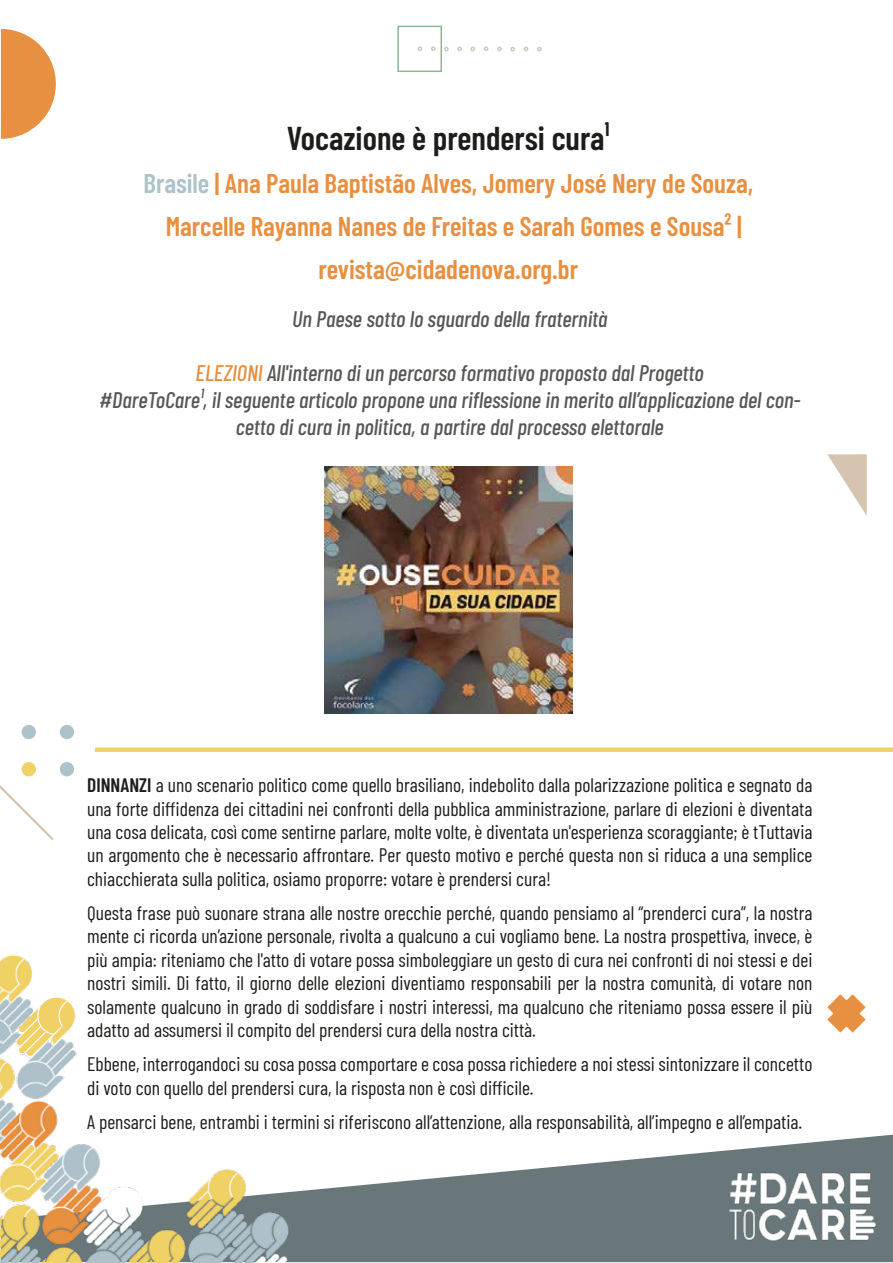
<style>
.page{position:relative;width:893px;height:1263px;background:#fff}
.page>*{position:absolute;margin:0;border:0;box-sizing:border-box;transform-origin:0 0}
.t1{font:600 33px "Barlow Condensed";color:#1d1d1b}
.t2{font:600 27px/42.9px "Barlow Condensed";color:#e79041;text-align:center}
.t3{font:italic 500 22.5px/27px "Barlow Condensed";color:#575756;text-align:center}
.t4{font:19.5px/23.4px "Barlow Condensed";color:#1d1d1b;text-align:justify}
.s1{color:#aec2ca}
.s2{color:#e79041}
.s3{font-weight:600}
</style>
<div class="page">
<svg style="left:310px;top:1135px;width:583px;height:127px;fill:#6a777a"></svg>
<div style="left:95px;top:747px;width:798px;height:5px;background:#f1d165"></div>
<img style="left:712px;top:1150px;width:181px;height:112px">
<img style="left:324px;top:466px;width:248px;height:247px">
<img style="left:1px;top:954px;width:309px;height:308px">
<svg style="left:16px;top:998px;width:59px;height:58px"></svg>
<div style="left:397px;top:26px;width:45px;height:46px;border:2px solid #89ba95"></div>
<svg style="left:417px;top:46px;width:5px;height:5px"></svg>
<svg style="left:431px;top:46px;width:5px;height:5px"></svg>
<svg style="left:444px;top:47px;width:5px;height:4px"></svg>
<svg style="left:457px;top:46px;width:5px;height:5px"></svg>
<svg style="left:470px;top:47px;width:5px;height:4px"></svg>
<svg style="left:484px;top:46px;width:4px;height:5px"></svg>
<svg style="left:497px;top:47px;width:5px;height:4px"></svg>
<svg style="left:510px;top:47px;width:5px;height:4px"></svg>
<svg style="left:524px;top:47px;width:4px;height:4px"></svg>
<svg style="left:537px;top:47px;width:5px;height:4px"></svg>
<svg style="left:1px;top:29px;width:55px;height:110px"></svg>
<svg style="left:827px;top:454px;width:40px;height:62px"></svg>
<div style="left:22px;top:725px;width:14px;height:14px;background:#aec2ca;border-radius:50%"></div>
<div style="left:60px;top:725px;width:14px;height:14px;background:#aec2ca;border-radius:50%"></div>
<div style="left:22px;top:762px;width:14px;height:14px;background:#f1d165;border-radius:50%"></div>
<div style="left:60px;top:762px;width:14px;height:14px;background:#aec2ca;border-radius:50%"></div>
<svg style="left:827px;top:994px;width:39px;height:38px"></svg>
<svg style="left:0;top:768px;width:54px;height:72px"></svg>
<h1 class="t1" style="left:287px;top:114px;width:324px">Vocazione è prendersi cura¹</h1>
<h2 class="t2" style="left:144px;top:160px;width:611px"><span class="s1">Brasile</span> | Ana Paula Baptistão Alves, Jomery José Nery de Souza,<br>Marcelle Rayanna Nanes de Freitas e Sarah Gomes e Sousa² | revista@cidadenova.org.br</h2>
<p class="t3" style="left:292px;top:304px;width:317px">Un Paese sotto lo sguardo della fraternità</p>
<p class="t3" style="left:99px;top:358px;width:703px"><span class="s2">ELEZIONI</span> All'interno di un percorso formativo proposto dal Progetto<br>#DareToCare¹, il seguente articolo propone una riflessione in merito all’applicazione del con&shy;cetto di cura in politica, a partire dal processo elettorale</p>
<p class="t4" style="left:87px;top:772px;width:727px"><span class="s3">DINNANZI</span> a uno scenario politico come quello brasiliano, indebolito dalla polarizzazione politica e segnato da una forte diffidenza dei cittadini nei confronti della pubblica amministrazione, parlare di elezioni è diventata una cosa delicata, così come sentirne parlare, molte volte, è diventata un'esperienza scoraggiante; è tTuttavia un argomento che è necessario affrontare. Per questo motivo e perché questa non si riduca a una semplice chiacchierata sulla politica, osiamo proporre: votare è prendersi cura!</p>
<p class="t4" style="left:87px;top:900px;width:727px">Questa frase può suonare strana alle nostre orecchie perché, quando pensiamo al “prenderci cura”, la nostra mente ci ricorda un’azione personale, rivolta a qualcuno a cui vogliamo bene. La nostra prospettiva, invece, è più ampia: riteniamo che l'atto di votare possa simboleggiare un gesto di cura nei confronti di noi stessi e dei nostri simili. Di fatto, il giorno delle elezioni diventiamo responsabili per la nostra comunità, di votare non solamente qualcuno in grado di soddisfare i nostri interessi, ma qualcuno che riteniamo possa essere il più adatto ad assumersi il compito del prendersi cura della nostra città.</p>
<p class="t4" style="left:87px;top:1051px;width:727px">Ebbene, interrogandoci su cosa possa comportare e cosa possa richiedere a noi stessi sintonizzare il concetto di voto con quello del prendersi cura, la risposta non è così difficile.</p>
<p class="t4" style="left:87px;top:1109px;width:716px">A pensarci bene, entrambi i termini si riferiscono all’attenzione, alla responsabilità, all’impegno e all’empatia.</p>
</div>
